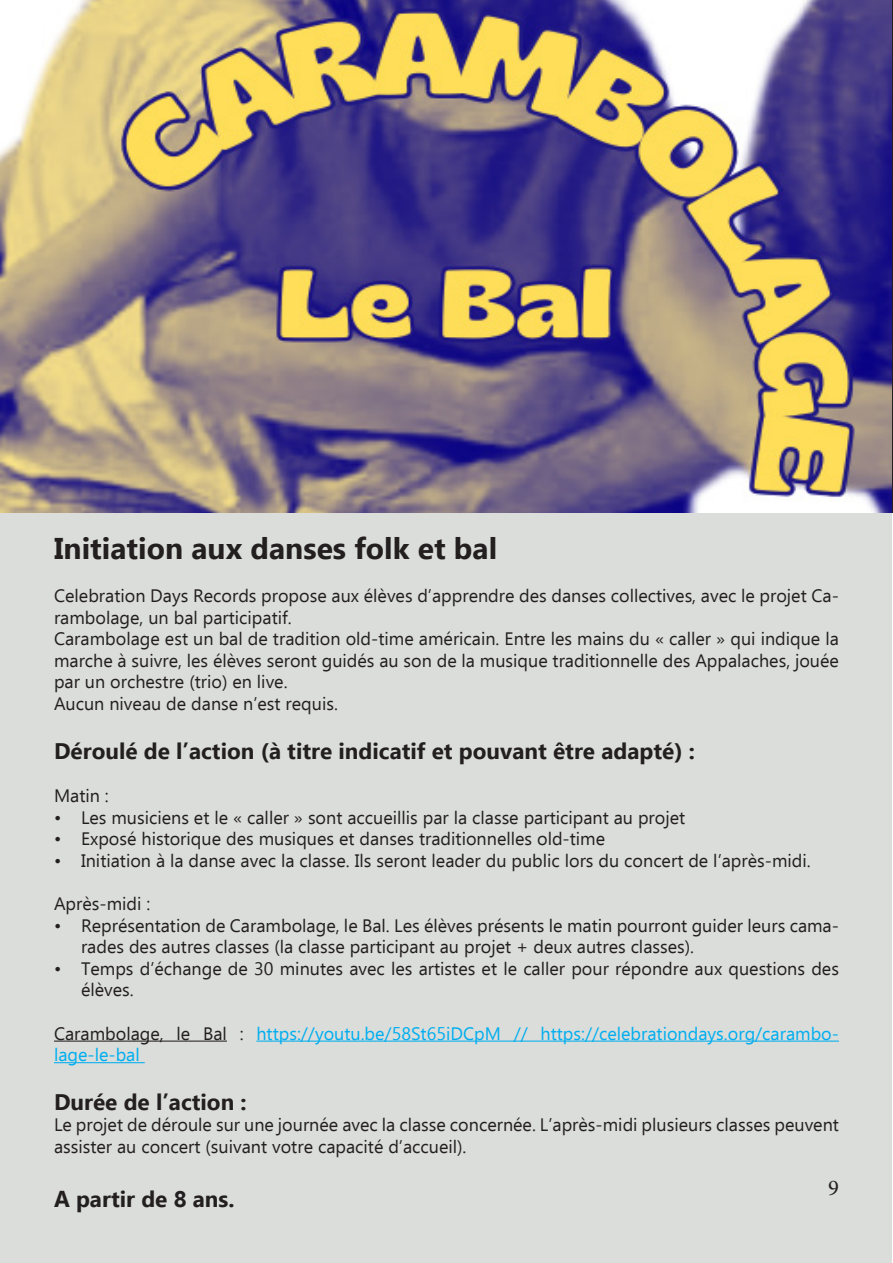
<style>
.page{position:relative;width:893px;height:1263px;background:#fff}
.page>*{position:absolute;margin:0;border:0;box-sizing:border-box;transform-origin:0 0}
.Titre_2{font:700 30px "Ebrima";color:#231f20}
.t1{font:700 22.5px "Ebrima";color:#231f20}
.t2{font:22.5px "Minion Pro";color:#231f20}
.t3{font:18px/21.6px "Ebrima";color:#231f20}
.t4{font:18px/21.6px "Ebrima";color:#00aeef}
.s1{color:#231f20}
</style>
<div class="page">
<div style="left:0;top:2px;width:891px;height:1261px;background:#dbdddb"></div>
<img style="left:0;top:0;width:892px;height:512px">
<hr style="left:54px;top:1040px;width:173px;height:1px;background:#231f20">
<hr style="left:256px;top:1040px;width:583px;height:1px;background:#00aeef">
<hr style="left:54px;top:1062px;width:91px;height:1px;background:#00aeef">
<p class="Titre_2" style="left:54px;top:524px;width:445px">Initiation aux danses folk et bal</p>
<p class="t3" style="left:54px;top:584px;width:786px">Celebration Days Records propose aux élèves d’apprendre des danses collectives, avec le projet Ca&shy;rambolage, un bal participatif.</p>
<p class="t3" style="left:54px;top:627px;width:786px;text-align:justify">Carambolage est un bal de tradition old-time américain. Entre les mains du « caller » qui indique la marche à suivre, les élèves seront guidés au son de la musique traditionnelle des Appalaches, jouée par un orchestre (trio) en live.</p>
<p class="t3" style="left:54px;top:692px;width:285px">Aucun niveau de danse n’est requis.</p>
<p class="t1" style="left:54px;top:733px;width:642px">Déroulé de l’action (à titre indicatif et pouvant être adapté) :</p>
<p class="t3" style="left:54px;top:784px;width:56px">Matin :</p>
<p class="t3" style="left:54px;top:806px;width:633px">• Les musiciens et le « caller » sont accueillis par la classe participant au projet</p>
<p class="t3" style="left:54px;top:827px;width:553px">• Exposé historique des musiques et danses traditionnelles old-time</p>
<p class="t3" style="left:54px;top:849px;width:758px">• Initiation à la danse avec la classe. Ils seront leader du public lors du concert de l’après-midi.</p>
<p class="t3" style="left:54px;top:892px;width:98px">Après-midi :</p>
<p class="t3" style="left:81px;top:914px;width:759px;text-indent:-27px">• Représentation de Carambolage, le Bal. Les élèves présents le matin pourront guider leurs cama&shy;rades des autres classes (la classe participant au projet + deux autres classes).</p>
<p class="t3" style="left:81px;top:957px;width:759px;text-indent:-27px">• Temps d’échange de 30 minutes avec les artistes et le caller pour répondre aux questions des élèves.</p>
<p class="t4" style="left:54px;top:1022px;width:786px"><span class="s1">Carambolage, le Bal :</span> https://youtu.be/58St65iDCpM // https://celebrationdays.org/carambo&shy;lage-le-bal</p>
<p class="t1" style="left:54px;top:1084px;width:194px">Durée de l’action :</p>
<p class="t3" style="left:54px;top:1113px;width:786px">Le projet de déroule sur une journée avec la classe concernée. L’après-midi plusieurs classes peuvent assister au concert (suivant votre capacité d’accueil).</p>
<p class="t1" style="left:54px;top:1181px;width:182px">A partir de 8 ans.</p>
<p class="t2" style="left:828px;top:1172px;width:12px">9</p>
</div>
